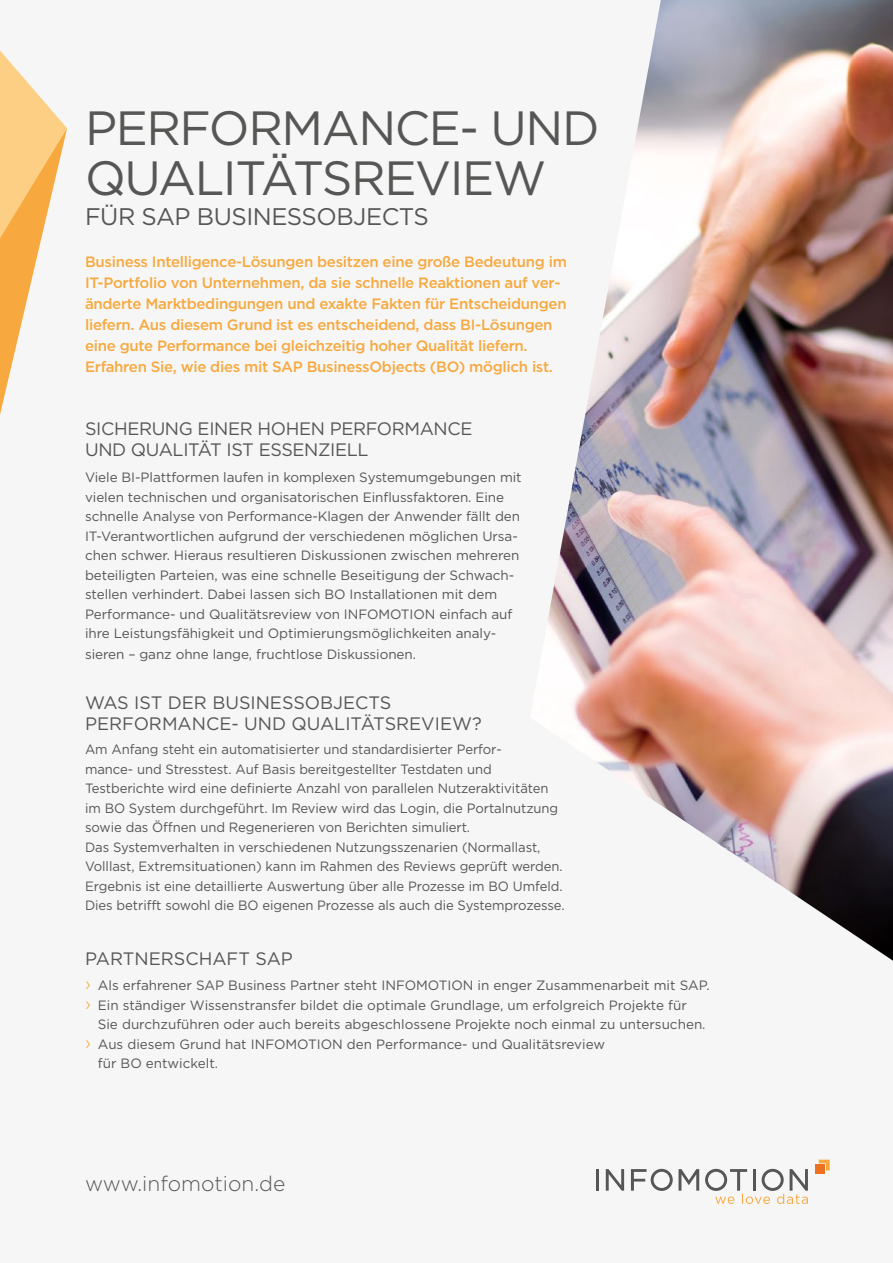
<style>
.page{position:relative;width:893px;height:1263px;background:#f6f6f6}
.page>*{position:absolute;margin:0;border:0;box-sizing:border-box;transform-origin:0 0}
.t1{font:48px/49.5px "Gotham";letter-spacing:-.03em;color:#565655}
.t2{font:24px "Gotham";letter-spacing:-.02em;color:#565655}
.t3{font:300 21px "Gotham";color:#565655}
.t4{font:18px/21px "Gotham";letter-spacing:-.015em;color:#565655}
.t5{font:500 15px/21px "Gotham";letter-spacing:-.02em;color:#f7a93f}
.t6{font:13.5px/19.5px "Gotham";letter-spacing:-.005em;color:#565655}
.s1{font-weight:300;font-size:18.75px;color:#f7a93f}
</style>
<div class="page">
<svg style="left:0;top:50px;width:67px;height:365px"></svg>
<img style="left:548px;top:0;width:345px;height:961px">
<div style="left:815px;top:1164px;width:10px;height:10px;background:#ee7122"></div>
<svg style="left:819px;top:1159px;width:11px;height:11px"></svg>
<hr style="left:596px;top:1169px;width:3px;height:22px;background:#565655">
<svg style="left:606px;top:1169px;width:18px;height:22px"></svg>
<svg style="left:679px;top:1169px;width:20px;height:22px"></svg>
<svg style="left:631px;top:1169px;width:42px;height:22px"></svg>
<svg style="left:705px;top:1169px;width:103px;height:35px"></svg>
<h1 class="t1" style="left:85px;top:102px;width:516px">PERFORMANCE- UND<br>QUALITÄTSREVIEW</h1>
<h2 class="t2" style="left:85px;top:201px;width:345px">FÜR SAP BUSINESSOBJECTS</h2>
<p class="t5" style="left:85px;top:251px;width:483px">Business Intelligence-Lösungen besitzen eine große Bedeutung im IT-Portfolio von Unternehmen, da sie schnelle Reaktionen auf ver&shy;änderte Marktbedingungen und exakte Fakten für Entscheidungen liefern. Aus diesem Grund ist es entscheidend, dass BI-Lösungen eine gute Performance bei gleichzeitig hoher Qualität liefern.<br>Erfahren Sie, wie dies mit SAP BusinessObjects (BO) möglich ist.</p>
<h3 class="t4" style="left:85px;top:418px;width:389px">SICHERUNG EINER HOHEN PERFORMANCE<br>UND QUALITÄT IST ESSENZIELL</h3>
<p class="t6" style="left:85px;top:467px;width:438px">Viele BI-Plattformen laufen in komplexen Systemumgebungen mit vielen technischen und organisatorischen Einflussfaktoren. Eine schnelle Analyse von Performance-Klagen der Anwender fällt den IT-Verantwortlichen aufgrund der verschiedenen möglichen Ursa&shy;chen schwer. Hieraus resultieren Diskussionen zwischen mehreren beteiligten Parteien, was eine schnelle Beseitigung der Schwach&shy;stellen verhindert. Dabei lassen sich BO Installationen mit dem Performance- und Qualitätsreview von INFOMOTION einfach auf ihre Leistungsfähigkeit und Optimierungsmöglichkeiten analy-</p>
<p class="t6" style="left:85px;top:644px;width:333px">sieren – ganz ohne lange, fruchtlose Diskussionen.</p>
<h3 class="t4" style="left:85px;top:691px;width:398px">WAS IST DER BUSINESSOBJECTS<br>PERFORMANCE- UND QUALITÄTSREVIEW?</h3>
<p class="t6" style="left:85px;top:739px;width:481px">Am Anfang steht ein automatisierter und standardisierter Perfor-<br>mance- und Stresstest. Auf Basis bereitgestellter Testdaten und Testberichte wird eine definierte Anzahl von parallelen Nutzeraktivitäten im BO System durchgeführt. Im Review wird das Login, die Portalnutzung sowie das Öffnen und Regenerieren von Berichten simuliert.<br>Das Systemverhalten in verschiedenen Nutzungsszenarien (Normallast, Volllast, Extremsituationen) kann im Rahmen des Reviews geprüft werden.<br>Ergebnis ist eine detaillierte Auswertung über alle Prozesse im BO Umfeld.<br>Dies betrifft sowohl die BO eigenen Prozesse als auch die Systemprozesse.</p>
<h3 class="t4" style="left:85px;top:948px;width:209px">PARTNERSCHAFT SAP</h3>
<p class="t6" style="left:85px;top:975px;width:626px"><span class="s1">›</span> Als erfahrener SAP Business Partner steht INFOMOTION in enger Zusammenarbeit mit SAP. <span class="s1">›</span> Ein ständiger Wissenstransfer bildet die optimale Grundlage, um erfolgreich Projekte für</p>
<p class="t6" style="left:98px;top:1014px;width:609px">Sie durchzuführen oder auch bereits abgeschlossene Projekte noch einmal zu untersuchen.</p>
<p class="t6" style="left:85px;top:1034px;width:521px"><span class="s1">›</span> Aus diesem Grund hat INFOMOTION den Performance- und Qualitätsreview</p>
<p class="t6" style="left:98px;top:1053px;width:122px">für BO entwickelt.</p>
<h3 class="t3" style="left:85px;top:1170px;width:202px">www.infomotion.de</h3>
</div>
